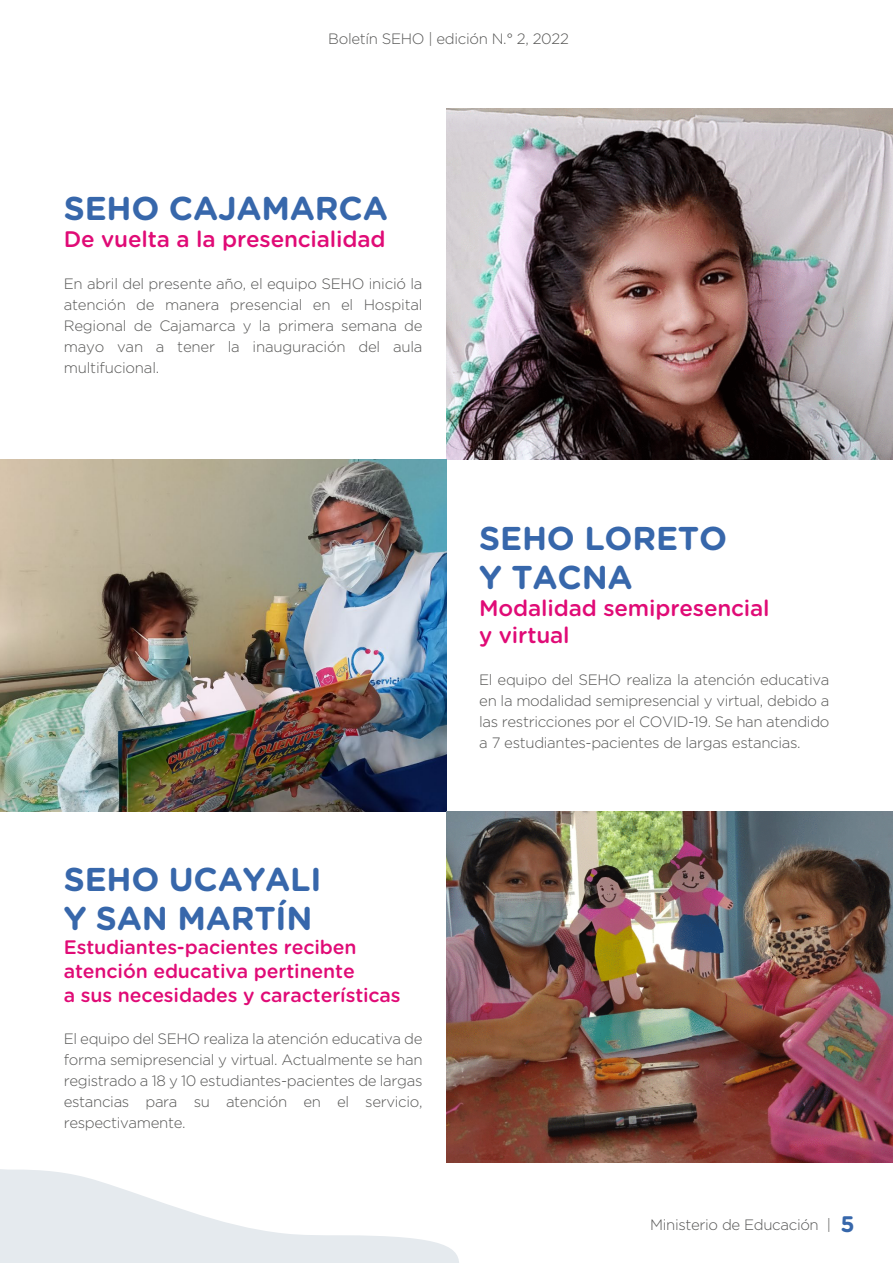
<style>
.page{position:relative;width:893px;height:1263px;background:#fff}
.page>*{position:absolute;margin:0;border:0;box-sizing:border-box;transform-origin:0 0}
.t1{font:700 33px/39px "Gotham Rounded";letter-spacing:-.005em;color:#3767ab}
.t2{font:500 22.5px/27px "Gotham Rounded";letter-spacing:-.005em;color:#e00b76}
.t3{font:500 19.5px/24px "Gotham Rounded";letter-spacing:-.005em;color:#e00b76}
.t4{font:300 15px/21px "Gotham";letter-spacing:-.025em;color:#575756;text-align:justify}
.s1{font-family:"Gotham Rounded";font-weight:700;font-size:22.5px;color:#3767ab}
</style>
<div class="page">
<img style="left:446px;top:109px;width:447px;height:351px">
<img style="left:0;top:460px;width:446px;height:351px">
<img style="left:446px;top:811px;width:447px;height:351px">
<svg style="left:0;top:1169px;width:459px;height:94px"></svg>
<p class="t4" style="left:328px;top:28px;width:242px">Boletín SEHO | edición N.° 2, 2022</p>
<h1 class="t1" style="left:64px;top:188px;width:326px">SEHO CAJAMARCA</h1>
<h2 class="t2" style="left:64px;top:225px;width:323px">De vuelta a la presencialidad</h2>
<p class="t4" style="left:64px;top:273px;width:360px">En abril del presente año, el equipo SEHO inició la atención de manera presencial en el Hospital Regional de Cajamarca y la primera semana de mayo van a tener la inauguración del aula multifucional.</p>
<h1 class="t1" style="left:64px;top:858px;width:259px">SEHO UCAYALI<br>Y SAN MARTÍN</h1>
<h3 class="t3" style="left:64px;top:934px;width:338px">Estudiantes-pacientes reciben atención educativa pertinente<br>a sus necesidades y características</h3>
<p class="t4" style="left:64px;top:1028px;width:360px">El equipo del SEHO realiza la atención educativa de forma semipresencial y virtual. Actualmente se han registrado a 18 y 10 estudiantes-pacientes de largas estancias para su atención en el servicio, respectivamente.</p>
<h1 class="t1" style="left:479px;top:518px;width:249px">SEHO LORETO<br>Y TACNA</h1>
<h2 class="t2" style="left:479px;top:594px;width:292px">Modalidad semipresencial y virtual</h2>
<p class="t4" style="left:479px;top:669px;width:352px">El equipo del SEHO realiza la atención educativa en la modalidad semipresencial y virtual, debido a las restricciones por el COVID-19. Se han atendido a 7 estudiantes-pacientes de largas estancias.</p>
<p class="t4" style="left:650px;top:1214px;width:206px">Ministerio de Educación | <span class="s1">5</span></p>
</div>
